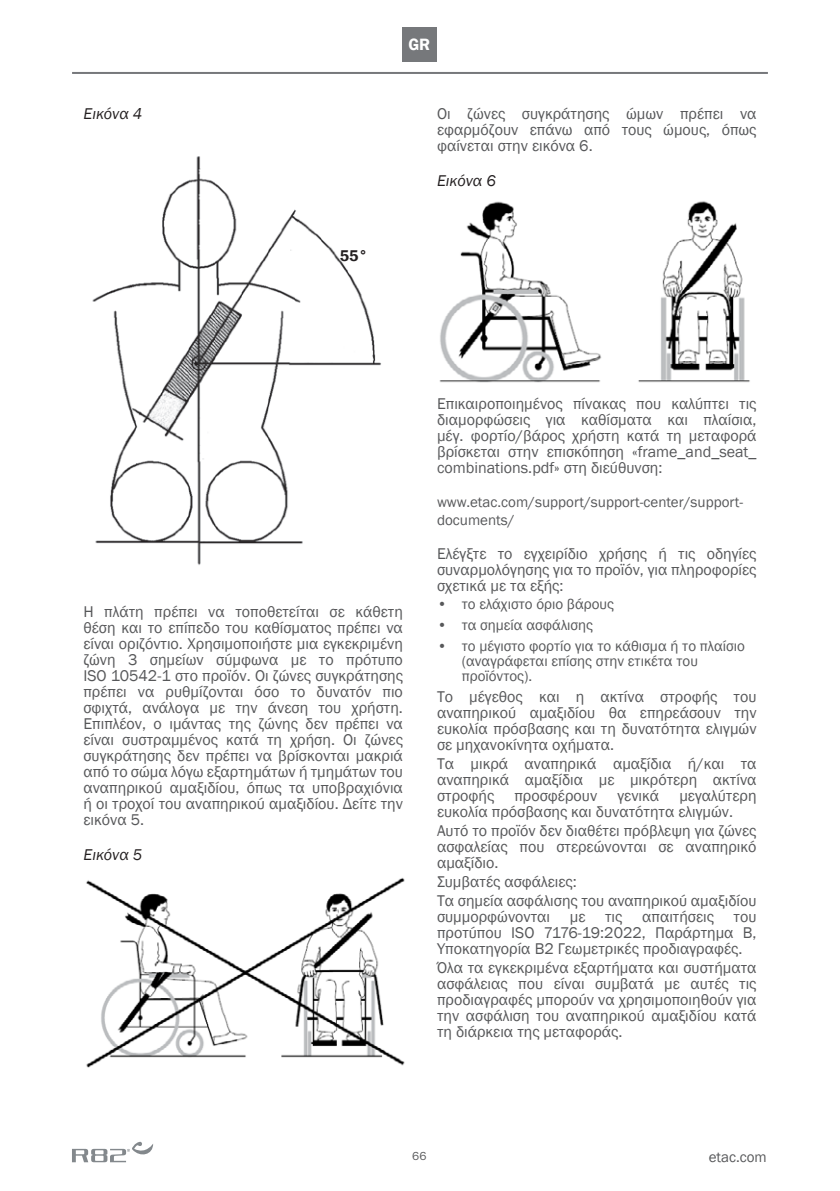
<style>
.page{position:relative;width:840px;height:1191px;background:#fff}
.page>*{position:absolute;margin:0;border:0;box-sizing:border-box;transform-origin:0 0}
.t1{font:600 16.8px "Franklin Gothic";color:#fff}
.New_body{font:16px/16px "Franklin Gothic";color:#57585a;text-align:justify}
.Graphic_text{font:italic 16px "Franklin Gothic";color:#231f20}
.Graphic_text__upon_graphics{font:600 16px "Franklin Gothic";color:#231f20}
.Graphic_text-2{font:15px/15px "Franklin Gothic";color:#57585a}
.t2{font:12px "Franklin Gothic URW Boo";color:#57585a}
</style>
<div class="page">
<hr style="left:72px;top:72px;width:695px;height:2px;background:#76787b">
<svg style="left:72px;top:1141px;width:81px;height:21px"></svg>
<div style="left:402px;top:27px;width:34px;height:34px;background:#76787b"></div>
<img style="left:92px;top:156px;width:289px;height:409px">
<img style="left:439px;top:201px;width:311px;height:182px">
<img style="left:86px;top:877px;width:319px;height:191px">
<p class="Graphic_text" style="left:83px;top:103px;width:60px">Εικόνα 4</p>
<p class="Graphic_text__upon_graphics" style="left:339px;top:245px;width:30px">55°</p>
<p class="t1" style="left:408px;top:34px;width:23px">GR</p>
<p class="New_body" style="left:437px;top:106px;width:321px">Οι ζώνες συγκράτησης ώμων πρέπει να εφαρμόζουν επάνω από τους ώμους, όπως φαίνεται στην εικόνα 6.</p>
<p class="Graphic_text" style="left:437px;top:170px;width:60px">Εικόνα 6</p>
<p class="New_body" style="left:83px;top:604px;width:321px">Η πλάτη πρέπει να τοποθετείται σε κάθετη θέση και το επίπεδο του καθίσματος πρέπει να είναι οριζόντιο. Χρησιμοποιήστε μια εγκεκριμένη ζώνη 3 σημείων σύμφωνα με το πρότυπο ISO 10542-1 στο προϊόν. Οι ζώνες συγκράτησης πρέπει να ρυθμίζονται όσο το δυνατόν πιο σφιχτά, ανάλογα με την άνεση του χρήστη.<br>Επιπλέον, ο ιμάντας της ζώνης δεν πρέπει να είναι συστραμμένος κατά τη χρήση. Οι ζώνες συγκράτησης δεν πρέπει να βρίσκονται μακριά από το σώμα λόγω εξαρτημάτων ή τμημάτων του αναπηρικού αμαξιδίου, όπως τα υποβραχιόνια ή οι τροχοί του αναπηρικού αμαξιδίου. Δείτε την εικόνα 5.</p>
<p class="Graphic_text" style="left:83px;top:844px;width:60px">Εικόνα 5</p>
<p class="New_body" style="left:437px;top:396px;width:321px">Επικαιροποιημένος πίνακας που καλύπτει τις διαμορφώσεις για καθίσματα και πλαίσια, μέγ. φορτίο/βάρος χρήστη κατά τη μεταφορά βρίσκεται στην επισκόπηση «frame_and_seat_ combinations.pdf» στη διεύθυνση:</p>
<p class="Graphic_text-2" style="left:437px;top:493px;width:307px;line-height:18px">www.etac.com/support/support-center/support&shy;documents/</p>
<p class="New_body" style="left:437px;top:546px;width:321px">Ελέγξτε το εγχειρίδιο χρήσης ή τις οδηγίες συναρμολόγησης για το προϊόν, για πληροφορίες σχετικά με τα εξής:</p>
<p class="Graphic_text-2" style="left:437px;top:597px;width:178px">• το ελάχιστο όριο βάρους</p>
<p class="Graphic_text-2" style="left:437px;top:617px;width:157px">• τα σημεία ασφάλισης</p>
<p class="Graphic_text-2" style="left:461px;top:638px;width:285px;text-indent:-25px">• το μέγιστο φορτίο για το κάθισμα ή το πλαίσιο (αναγράφεται επίσης στην ετικέτα του προϊόντος).</p>
<p class="New_body" style="left:437px;top:689px;width:321px">Το μέγεθος και η ακτίνα στροφής του αναπηρικού αμαξιδίου θα επηρεάσουν την ευκολία πρόσβασης και τη δυνατότητα ελιγμών σε μηχανοκίνητα οχήματα.</p>
<p class="New_body" style="left:437px;top:756px;width:321px">Τα μικρά αναπηρικά αμαξίδια ή/και τα αναπηρικά αμαξίδια με μικρότερη ακτίνα στροφής</p>
<p class="New_body" style="left:437px;top:788px;width:321px;text-indent:242px">μεγαλύτερη ευκολία πρόσβασης και δυνατότητα ελιγμών.</p>
<p class="New_body" style="left:437px;top:823px;width:321px">Αυτό το προϊόν δεν διαθέτει πρόβλεψη για ζώνες ασφαλείας που στερεώνονται σε αναπηρικό αμαξίδιο.</p>
<p class="New_body" style="left:437px;top:874px;width:141px">Συμβατές ασφάλειες:</p>
<p class="New_body" style="left:437px;top:892px;width:321px">Τα σημεία ασφάλισης του αναπηρικού αμαξιδίου συμμορφώνονται με τις απαιτήσεις του προτύπου ISO 7176-19:2022, Παράρτημα B, Υποκατηγορία B2 Γεωμετρικές προδιαγραφές.</p>
<p class="New_body" style="left:437px;top:959px;width:321px">Όλα τα εγκεκριμένα εξαρτήματα και συστήματα ασφάλειας που είναι συμβατά με αυτές τις προδιαγραφές μπορούν να χρησιμοποιηθούν για την ασφάλιση του αναπηρικού αμαξιδίου κατά τη διάρκεια της μεταφοράς.</p>
<p class="New_body" style="left:514px;top:788px;width:84px">προσφέρουν</p>
<p class="New_body" style="left:617px;top:788px;width:43px">γενικά</p>
<p class="t2" style="left:412px;top:1148px;width:16px">66</p>
<p class="Graphic_text-2" style="left:708px;top:1149px;width:60px">etac.com</p>
</div>
